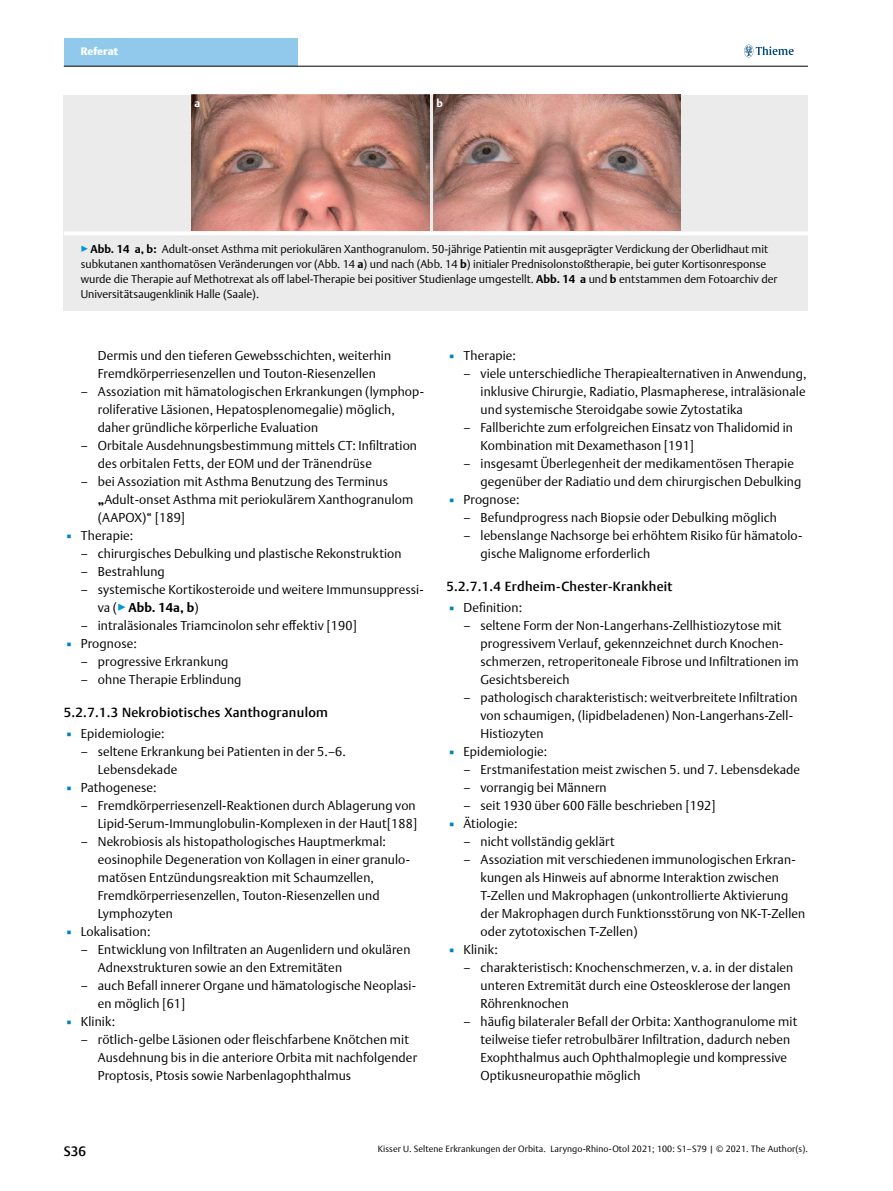
<style>
.page{position:relative;width:893px;height:1191px;background:#fff}
.page>*{position:absolute;margin:0;border:0;box-sizing:border-box;transform-origin:0 0}
.t1{font:500 13.5px "Thieme Argo 2011";color:#000}
.t2{font:500 13.2px "Thieme Argo 2011";letter-spacing:.025em;color:#000}
.t3{font:300 12.75px/18px "Thieme Argo 2011";letter-spacing:.01em;color:#000}
.t4{font:300 11.25px/15px "Thieme Argo 2011";color:#000}
.t5{font:900 10.8px "Thieme Argo 2011";letter-spacing:.005em;color:#fff}
.t6{font:700 10.8px "Thieme Argo 2011";color:#fff}
.t7{font:300 9px "Thieme Argo 2011";letter-spacing:.01em;color:#000}
.s1{color:#0095da}
.s2{font-weight:700}
.s3{color:#0083c2}
</style>
<div class="page">
<div style="left:64px;top:38px;width:234px;height:28px;background:#91c9ed"></div>
<svg style="left:744px;top:45px;width:50px;height:12px"></svg>
<hr style="left:64px;top:66px;width:744px;height:1px;background:#000">
<div style="left:64px;top:95px;width:744px;height:137px;background:#ebebec"></div>
<img style="left:191px;top:95px;width:238px;height:136px">
<img style="left:433px;top:95px;width:247px;height:136px">
<div style="left:64px;top:232px;width:744px;height:79px;background:#ebebec"></div>
<hr style="left:64px;top:231px;width:744px;height:4px;background:#fff">
<p class="t5" style="left:81px;top:44px;width:39px">Referat</p>
<p class="t6" style="left:195px;top:95px;width:7px">a</p>
<p class="t6" style="left:436px;top:95px;width:8px">b</p>
<p class="t4" style="left:81px;top:242px;width:698px"><span class="s1">▶</span><span class="s2">Abb. 14 a, b:</span> Adult-onset Asthma mit periokulären Xanthogranulom. 50-jährige Patientin mit ausgeprägter Verdickung der Oberlidhaut mit subkutanen xanthomatösen Veränderungen vor (Abb. 14 <span class="s2">a</span>) und nach (Abb. 14 <span class="s2">b</span>) initialer Prednisolonstoßtherapie, bei guter Kortisonresponse wurde die Therapie auf Methotrexat als off label-Therapie bei positiver Studienlage umgestellt. <span class="s2">Abb. 14 a</span> und <span class="s2">b</span> entstammen dem Fotoarchiv der Universitätsaugenklinik Halle (Saale).</p>
<p class="t3" style="left:98px;top:346px;width:295px">Dermis und den tieferen Gewebsschichten, weiterhin<br>Fremdkörperriesenzellen und Touton-Riesenzellen</p>
<p class="t3" style="left:98px;top:382px;width:328px;text-indent:-17px">– Assoziation mit hämatologischen Erkrankungen (lymphop&shy;roliferative Läsionen, Hepatosplenomegalie) möglich, daher gründliche körperliche Evaluation</p>
<p class="t3" style="left:98px;top:436px;width:321px;text-indent:-17px">– Orbitale Ausdehnungsbestimmung mittels CT: Infiltration des orbitalen Fetts, der EOM und der Tränendrüse</p>
<p class="t3" style="left:98px;top:472px;width:317px;text-indent:-17px">– bei Assoziation mit Asthma Benutzung des Terminus <span class="s2">„</span>Adult-onset Asthma mit periokulärem Xanthogranulom (AAPOX)“ [189]</p>
<p class="t3" style="left:64px;top:526px;width:71px"><span class="s3">▪</span> Therapie:</p>
<p class="t3" style="left:81px;top:544px;width:322px">– chirurgisches Debulking und plastische Rekonstruktion</p>
<p class="t3" style="left:81px;top:562px;width:85px">– Bestrahlung</p>
<p class="t3" style="left:98px;top:580px;width:327px;text-indent:-17px">– systemische Kortikosteroide und weitere Immunsuppressi&shy;va (<span class="s1">▶</span><span class="s2">Abb. 14a, b</span>)</p>
<p class="t3" style="left:81px;top:616px;width:278px">– intraläsionales Triamcinolon sehr effektiv [190]</p>
<p class="t3" style="left:64px;top:634px;width:75px"><span class="s3">▪</span> Prognose:</p>
<p class="t3" style="left:81px;top:652px;width:149px">– progressive Erkrankung</p>
<p class="t3" style="left:81px;top:670px;width:162px">– ohne Therapie Erblindung</p>
<p class="t2" style="left:64px;top:703px;width:266px">5.2.7.1.3 Nekrobiotisches Xanthogranulom</p>
<p class="t3" style="left:64px;top:724px;width:102px"><span class="s3">▪</span> Epidemiologie:</p>
<p class="t3" style="left:98px;top:742px;width:250px;text-indent:-17px">– seltene Erkrankung bei Patienten in der 5.–6.<br>Lebensdekade</p>
<p class="t3" style="left:64px;top:778px;width:94px"><span class="s3">▪</span> Pathogenese:</p>
<p class="t3" style="left:81px;top:796px;width:338px;text-align:right">– Fremdkörperriesenzell-Reaktionen durch Ablagerung von<br>Lipid-Serum-Immunglobulin-Komplexen in der Haut[188]</p>
<p class="t3" style="left:98px;top:832px;width:314px;text-indent:-17px">– Nekrobiosis als histopathologisches Hauptmerkmal: eosinophile Degeneration von Kollagen in einer granulo&shy;matösen Entzündungsreaktion mit Schaumzellen, Fremdkörperriesenzellen, Touton-Riesenzellen und Lymphozyten</p>
<p class="t3" style="left:64px;top:922px;width:88px"><span class="s3">▪</span> Lokalisation:</p>
<p class="t3" style="left:98px;top:940px;width:314px;text-indent:-17px">– Entwicklung von Infiltraten an Augenlidern und okulären<br>Adnexstrukturen sowie an den Extremitäten</p>
<p class="t3" style="left:98px;top:976px;width:320px;text-indent:-17px">– auch Befall innerer Organe und hämatologische Neoplasi&shy;en möglich [61]</p>
<p class="t3" style="left:64px;top:1012px;width:53px"><span class="s3">▪</span> Klinik:</p>
<p class="t3" style="left:98px;top:1030px;width:321px;text-indent:-17px">– rötlich-gelbe Läsionen oder fleischfarbene Knötchen mit<br>Ausdehnung bis in die anteriore Orbita mit nachfolgender<br>Proptosis, Ptosis sowie Narbenlagophthalmus</p>
<p class="t3" style="left:447px;top:346px;width:71px"><span class="s3">▪</span> Therapie:</p>
<p class="t3" style="left:481px;top:364px;width:327px;text-align:justify;text-indent:-17px">– viele unterschiedliche Therapiealternativen in Anwendung, inklusive Chirurgie, Radiatio, Plasmapherese, intraläsionale und systemische Steroidgabe sowie Zytostatika</p>
<p class="t3" style="left:481px;top:418px;width:314px;text-indent:-17px">– Fallberichte zum erfolgreichen Einsatz von Thalidomid in<br>Kombination mit Dexamethason [191]</p>
<p class="t3" style="left:481px;top:454px;width:322px;text-indent:-17px">– insgesamt Überlegenheit der medikamentösen Therapie gegenüber der Radiatio und dem chirurgischen Debulking</p>
<p class="t3" style="left:447px;top:490px;width:75px"><span class="s3">▪</span> Prognose:</p>
<p class="t3" style="left:464px;top:508px;width:315px">– Befundprogress nach Biopsie oder Debulking möglich</p>
<p class="t3" style="left:481px;top:526px;width:323px;text-indent:-17px">– lebenslange Nachsorge bei erhöhtem Risiko für hämatolo&shy;gische Malignome erforderlich</p>
<p class="t2" style="left:446px;top:577px;width:228px">5.2.7.1.4 Erdheim-Chester-Krankheit</p>
<p class="t3" style="left:446px;top:598px;width:77px"><span class="s3">▪</span> Definition:</p>
<p class="t3" style="left:480px;top:616px;width:320px;text-indent:-17px">– seltene Form der Non-Langerhans-Zellhistiozytose mit progressivem Verlauf, gekennzeichnet durch Knochen&shy;schmerzen, retroperitoneale Fibrose und Infiltrationen im Gesichtsbereich</p>
<p class="t3" style="left:480px;top:688px;width:318px;text-indent:-17px">– pathologisch charakteristisch: weitverbreitete Infiltration von schaumigen, (lipidbeladenen) Non-Langerhans-Zell-<br>Histiozyten</p>
<p class="t3" style="left:446px;top:742px;width:102px"><span class="s3">▪</span> Epidemiologie:</p>
<p class="t3" style="left:463px;top:760px;width:338px">– Erstmanifestation meist zwischen 5. und 7. Lebensdekade</p>
<p class="t3" style="left:463px;top:778px;width:145px">– vorrangig bei Männern</p>
<p class="t3" style="left:463px;top:796px;width:254px">– seit 1930 über 600 Fälle beschrieben [192]</p>
<p class="t3" style="left:446px;top:814px;width:73px"><span class="s3">▪</span> Ätiologie:</p>
<p class="t3" style="left:463px;top:832px;width:153px">– nicht vollständig geklärt</p>
<p class="t3" style="left:481px;top:850px;width:326px;text-indent:-17px">– Assoziation mit verschiedenen immunologischen Erkran&shy;kungen als Hinweis auf abnorme Interaktion zwischen T-Zellen und Makrophagen (unkontrollierte Aktivierung der Makrophagen durch Funktionsstörung von NK-T-Zellen oder zytotoxischen T-Zellen)</p>
<p class="t3" style="left:447px;top:940px;width:53px"><span class="s3">▪</span> Klinik:</p>
<p class="t3" style="left:481px;top:958px;width:314px;text-indent:-17px">– charakteristisch: Knochenschmerzen, v. a. in der distalen unteren Extremität durch eine Osteosklerose der langen<br>Röhrenknochen</p>
<p class="t3" style="left:481px;top:1012px;width:318px;text-indent:-17px">– häufig bilateraler Befall der Orbita: Xanthogranulome mit teilweise tiefer retrobulbärer Infiltration, dadurch neben Exophthalmus auch Ophthalmoplegie und kompressive Optikusneuropathie möglich</p>
<p class="t1" style="left:64px;top:1142px;width:24px">S36</p>
<p class="t7" style="left:378px;top:1143px;width:431px">Kisser U. Seltene Erkrankungen der Orbita. Laryngo-Rhino-Otol 2021; 100: S1–S79 | © 2021. The Author(s).</p>
</div>
